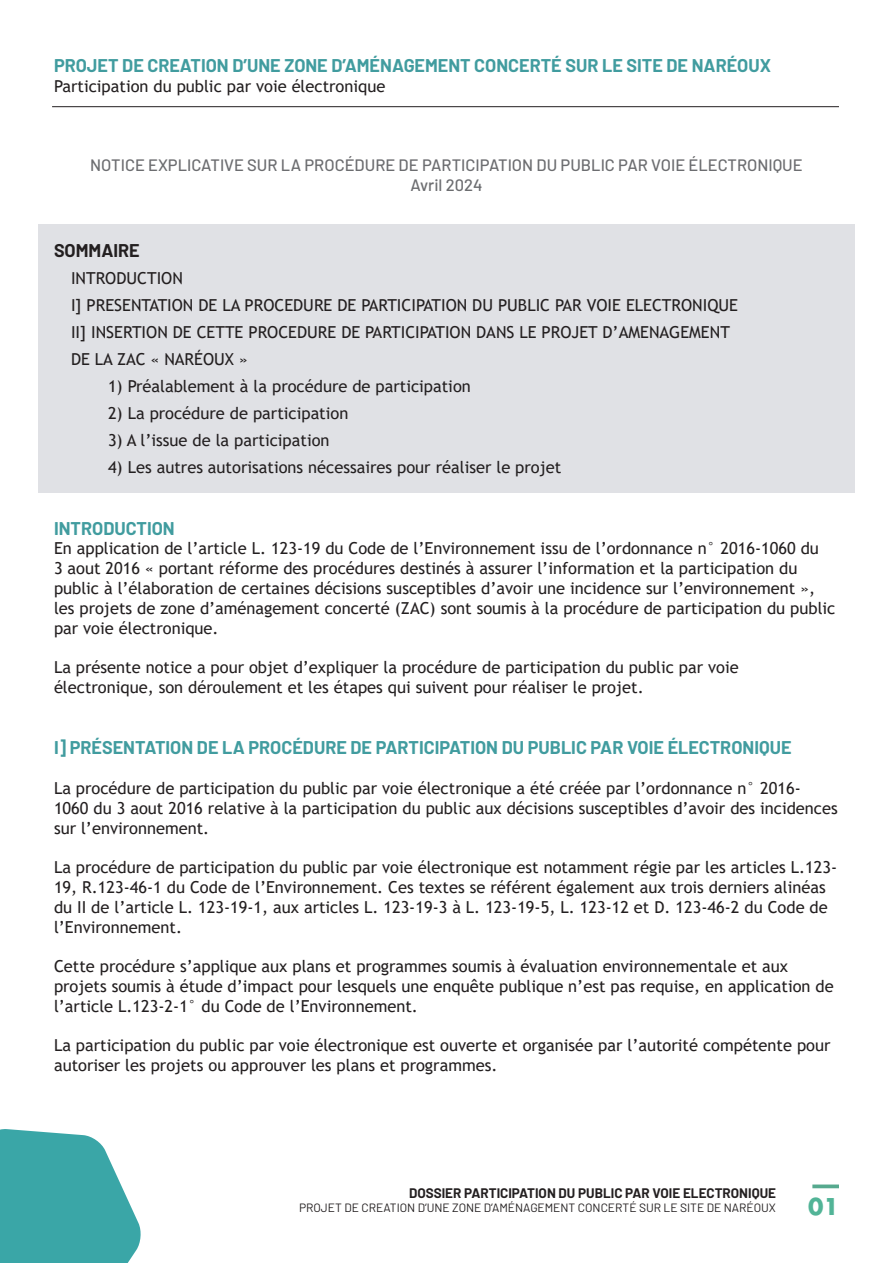
<style>
.page{position:relative;width:893px;height:1263px;background:#fff}
.page>*{position:absolute;margin:0;border:0;box-sizing:border-box;transform-origin:0 0}
.t1{font:700 22.5px "Futura";color:#52b497}
.t2{font:700 18px "Barlow";color:#419c9f}
.t3{font:700 18px "Barlow";color:#231f20}
.t4{font:16.5px/19.8px "Trebuchet MS";color:#231f20}
.t5{font:500 16.5px/19.8px "Barlow";color:#6c6d70;text-align:center}
.t6{font:700 13.5px "Barlow";color:#231f20}
.t7{font:12px "Barlow";color:#231f20}
</style>
<div class="page">
<svg style="left:0;top:1129px;width:141px;height:134px;background:#57b3b4"></svg>
<div style="left:38px;top:224px;width:817px;height:269px;background:#e0e1e5"></div>
<hr style="left:52px;top:106px;width:787px;height:1px;background:#231f20">
<svg style="left:812px;top:1184px;width:27px;height:4px"></svg>
<p class="t2" style="left:54px;top:54px;width:719px">PROJET DE CREATION D’UNE ZONE D’AMÉNAGEMENT CONCERTÉ SUR LE SITE DE NARÉOUX</p>
<p class="t4" style="left:54px;top:76px;width:333px">Participation du public par voie électronique</p>
<p class="t5" style="left:90px;top:155px;width:714px">NOTICE EXPLICATIVE SUR LA PROCÉDURE DE PARTICIPATION DU PUBLIC PAR VOIE ÉLECTRONIQUE<br>Avril 2024</p>
<p class="t3" style="left:54px;top:240px;width:87px">SOMMAIRE</p>
<p class="t4" style="left:71px;top:265px;width:668px;line-height:27px">INTRODUCTION<br>I] PRESENTATION DE LA PROCEDURE DE PARTICIPATION DU PUBLIC PAR VOIE ELECTRONIQUE II] INSERTION DE CETTE PROCEDURE DE PARTICIPATION DANS LE PROJET D’AMENAGEMENT DE LA ZAC « NARÉOUX »</p>
<p class="t4" style="left:108px;top:377px;width:364px">1) Préalablement à la procédure de participation</p>
<p class="t4" style="left:108px;top:404px;width:242px">2) La procédure de participation</p>
<p class="t4" style="left:108px;top:430px;width:223px">3) A l’issue de la participation</p>
<p class="t4" style="left:108px;top:457px;width:455px">4) Les autres autorisations nécessaires pour réaliser le projet</p>
<p class="t2" style="left:54px;top:517px;width:122px">INTRODUCTION</p>
<p class="t4" style="left:54px;top:539px;width:783px">En application de l’article L. 123-19 du Code de l’Environnement issu de l’ordonnance n° 2016-1060 du<br>3 aout 2016 « portant réforme des procédures destinés à assurer l’information et la participation du public à l’élaboration de certaines décisions susceptibles d’avoir une incidence sur l’environnement », les projets de zone d’aménagement concerté (ZAC) sont soumis à la procédure de participation du public par voie électronique.</p>
<p class="t4" style="left:54px;top:657px;width:686px">La présente notice a pour objet d’expliquer la procédure de participation du public par voie électronique, son déroulement et les étapes qui suivent pour réaliser le projet.</p>
<p class="t2" style="left:54px;top:737px;width:739px">I] PRÉSENTATION DE LA PROCÉDURE DE PARTICIPATION DU PUBLIC PAR VOIE ÉLECTRONIQUE</p>
<p class="t4" style="left:54px;top:778px;width:785px">La procédure de participation du public par voie électronique a été créée par l’ordonnance n° 2016-<br>1060 du 3 aout 2016 relative à la participation du public aux décisions susceptibles d’avoir des incidences sur l’environnement.</p>
<p class="t4" style="left:54px;top:857px;width:785px">La procédure de participation du public par voie électronique est notamment régie par les articles L.123- 19, R.123-46-1 du Code de l’Environnement. Ces textes se référent également aux trois derniers alinéas du II de l’article L. 123-19-1, aux articles L. 123-19-3 à L. 123-19-5, L. 123-12 et D. 123-46-2 du Code de l’Environnement.</p>
<p class="t4" style="left:54px;top:956px;width:781px">Cette procédure s’applique aux plans et programmes soumis à évaluation environnementale et aux projets soumis à étude d’impact pour lesquels une enquête publique n’est pas requise, en application de l’article L.123-2-1° du Code de l’Environnement.</p>
<p class="t4" style="left:54px;top:1035px;width:778px">La participation du public par voie électronique est ouverte et organisée par l’autorité compétente pour autoriser les projets ou approuver les plans et programmes.</p>
<p class="t6" style="left:409px;top:1185px;width:369px">DOSSIER PARTICIPATION DU PUBLIC PAR VOIE ELECTRONIQUE</p>
<p class="t7" style="left:299px;top:1201px;width:478px">PROJET DE CREATION D’UNE ZONE D’AMÉNAGEMENT CONCERTÉ SUR LE SITE DE NARÉOUX</p>
<h1 class="t1" style="left:808px;top:1191px;width:32px">01</h1>
</div>
